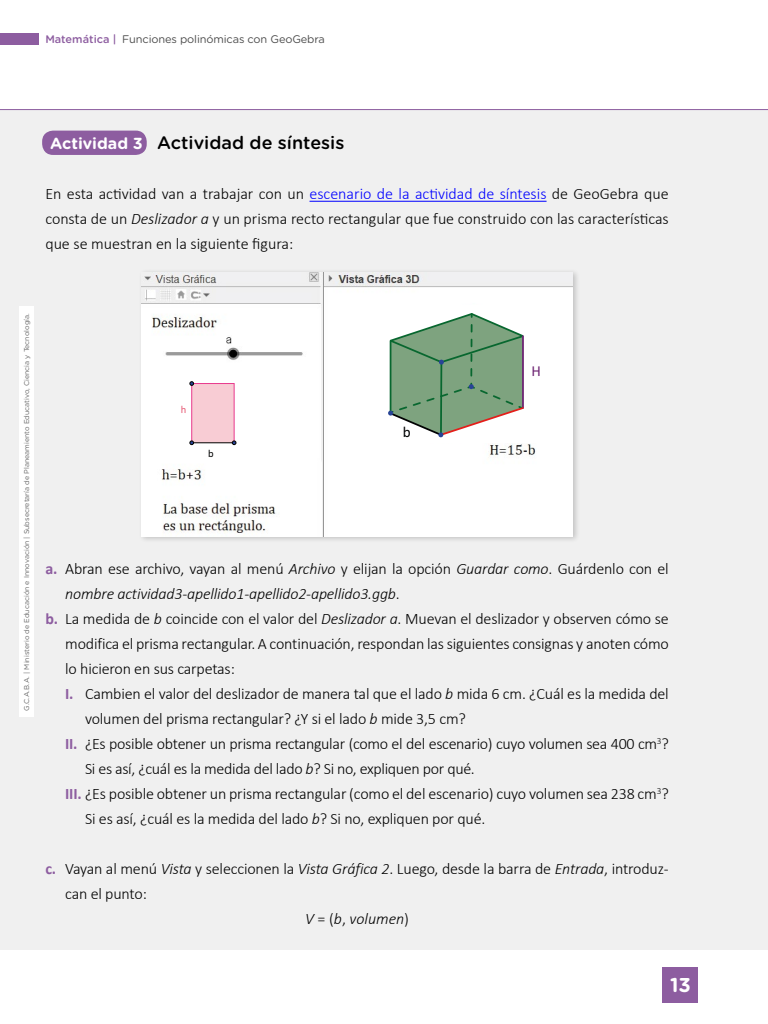
<style>
.page{position:relative;width:768px;height:1024px;background:#fff}
.page>*{position:absolute;margin:0;border:0;box-sizing:border-box;transform-origin:0 0}
.t1{font:700 20px "Gotham Rounded";color:#fff}
.t2{font:500 18px "Gotham Rounded";color:#000}
.t3{font:300 16px/25px "Calibri";letter-spacing:-.01em;color:#000;text-align:justify}
.t4{font:italic 300 16px "Calibri";letter-spacing:-.01em;color:#000}
.t5{font:15.2px "Calibri";color:#6d2372}
.t6{font:15.2px "Calibri";color:#010202}
.t7{font:11px "Gotham Rounded";letter-spacing:-.01em;color:#4d4d4d}
.t8{font:10.6px "Calibri";color:#010202}
.t9{font:10.6px "Calibri";color:#e75a75}
.t10{font:7px "Gotham Rounded";color:#666}
.s1{font-weight:500;color:#8d5da0}
.s2{font-weight:700;font-size:16px;color:#fff}
.s3{color:#00f}
.s4{font-style:italic}
.s5{font-weight:700;color:#8d5da0}
.s6{font-style:normal}
</style>
<div class="page">
<div style="left:662px;top:967px;width:36px;height:36px;background:#8d5da0"></div>
<div style="left:0;top:33px;width:39px;height:11px;background:#8d5da0"></div>
<div style="left:0;top:109px;width:768px;height:841px;background:#f0f0f0"></div>
<div style="left:42px;top:131px;width:105px;height:24px;background:#8d5da0;border-radius:11px"></div>
<hr style="left:310px;top:201px;width:237px;height:1px;background:#00f">
<div style="left:138px;top:269px;width:442px;height:275px;background:#000;opacity:.2"></div>
<img style="left:142px;top:272px;width:430px;height:264px">
<div style="left:338px;top:305px;width:225px;height:138px;background:#fff"></div>
<svg style="left:388px;top:313px;width:136px;height:124px"></svg>
<div style="left:156px;top:374px;width:122px;height:86px;background:#fff"></div>
<svg style="left:189px;top:381px;width:47px;height:64px"></svg>
<div style="left:19px;top:307px;width:15px;height:410px;background:#fff"></div>
<p class="t7" style="left:45px;top:32px;width:281px"><span class="s1">Matemática |</span> Funciones polinómicas con GeoGebra</p>
<p class="t2" style="left:50px;top:130px;width:296px"><span class="s2">Actividad 3</span> Actividad de síntesis</p>
<p class="t3" style="left:45px;top:181px;width:625px">En esta actividad van a trabajar con un <span class="s3">escenario de la actividad de síntesis</span> de GeoGebra que consta de un <span class="s4">Deslizador a</span> y un prisma recto rectangular que fue construido con las características que se muestran en la siguiente figura:</p>
<p class="t10" style="left:22px;top:711px;width:399px;rotate:-90deg">G.C.A.B.A. | Ministerio de Educación e Innovación | Subsecretaría de Planeamiento Educativo, Ciencia y Tecnología.</p>
<p class="t9" style="left:181px;top:402px;width:7px">h</p>
<p class="t8" style="left:208px;top:446px;width:7px">b</p>
<p class="t6" style="left:403px;top:422px;width:9px">b</p>
<p class="t5" style="left:532px;top:360px;width:11px">H</p>
<p class="t3" style="left:45px;top:556px;width:625px"><span class="s5">a.</span> Abran ese archivo, vayan al menú <span class="s4">Archivo</span> y elijan la opción <span class="s4">Guardar como</span>. Guárdenlo con el</p>
<p class="t4" style="left:65px;top:584px;width:336px">nombre actividad3-apellido1-apellido2-apellido3.ggb<span class="s6">.</span></p>
<p class="t3" style="left:45px;top:606px;width:625px"><span class="s5">b.</span> La medida de <span class="s4">b</span> coincide con el valor del <span class="s4">Deslizador a</span>. Muevan el deslizador y observen cómo se</p>
<p class="t3" style="left:65px;top:631px;width:605px">modifica el prisma rectangular. A continuación, respondan las siguientes consignas y anoten cómo</p>
<p class="t3" style="left:65px;top:656px;width:171px">lo hicieron en sus carpetas:</p>
<p class="t3" style="left:65px;top:681px;width:605px"><span class="s5">I.</span> Cambien el valor del deslizador de manera tal que el lado <span class="s4">b</span> mida 6 cm. ¿Cuál es la medida del</p>
<p class="t3" style="left:85px;top:706px;width:382px">volumen del prisma rectangular? ¿Y si el lado <span class="s4">b</span> mide 3,5 cm?</p>
<p class="t3" style="left:65px;top:731px;width:605px"><span class="s5">II.</span> ¿Es posible obtener un prisma rectangular (como el del escenario) cuyo volumen sea 400 cm<sup>3</sup>?</p>
<p class="t3" style="left:85px;top:756px;width:391px">Si es así, ¿cuál es la medida del lado <span class="s4">b</span>? Si no, expliquen por qué.</p>
<p class="t3" style="left:65px;top:781px;width:605px"><span class="s5">III.</span> ¿Es posible obtener un prisma rectangular (como el del escenario) cuyo volumen sea 238 cm<sup>3</sup>?</p>
<p class="t3" style="left:85px;top:806px;width:402px">Si es así, ¿cuál es la medida del lado <span class="s4">b</span>? Si no, expliquen por qué.</p>
<p class="t3" style="left:45px;top:856px;width:625px"><span class="s5">c.</span> Vayan al menú <span class="s4">Vista</span> y seleccionen la <span class="s4">Vista Gráfica 2</span>. Luego, desde la barra de <span class="s4">Entrada</span>, introduz-</p>
<p class="t3" style="left:65px;top:881px;width:83px">can el punto:</p>
<p class="t4" style="left:305px;top:909px;width:106px">V <span class="s6">= (</span>b<span class="s6">,</span> volumen<span class="s6">)</span></p>
<p class="t1" style="left:670px;top:971px;width:22px">13</p>
</div>
